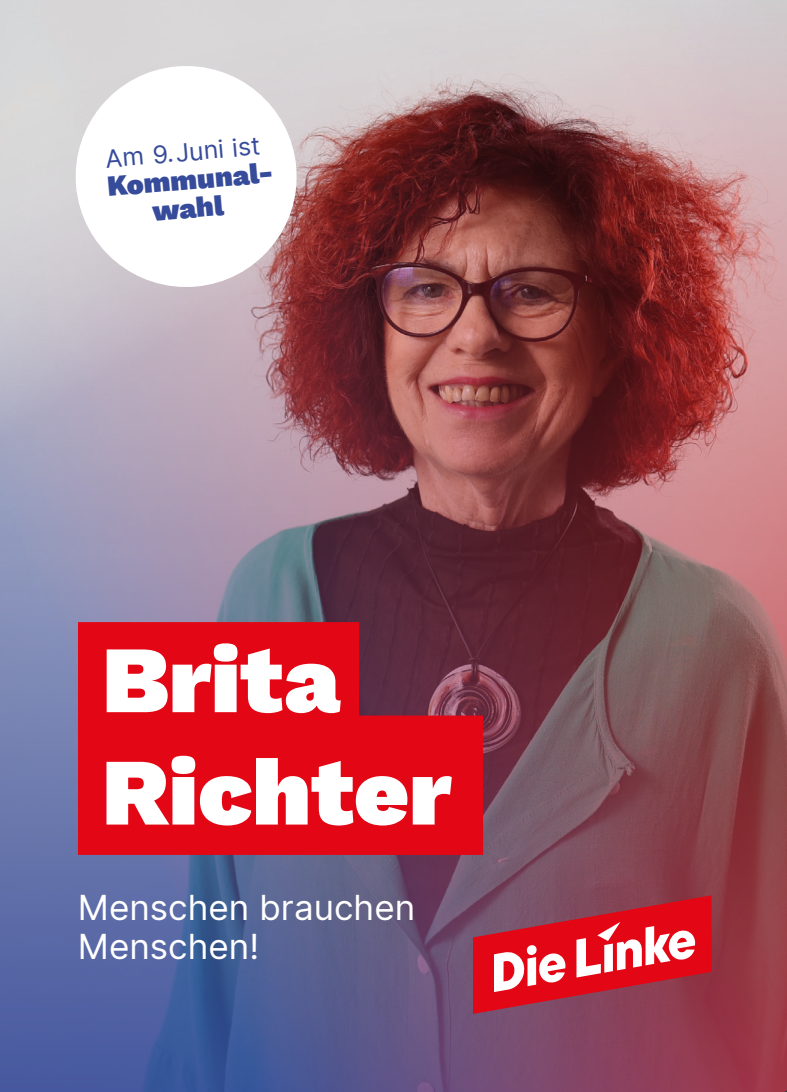
<style>
.page{position:relative;width:787px;height:1092px;background:#fff}
.page>*{position:absolute;margin:0;border:0;box-sizing:border-box;transform-origin:0 0}
.Titel_Name{font:900 95px/112.2px "Work Sans";color:#fff}
.Wahl-_Landkreis{font:35px/38.5px "Inter";color:#fff}
.Wahl-_Landkreis-2{font:900 28.75px/28.8px "Work Sans";color:#374b9b;text-align:center}
.Wahl-_Landkreis-3{font:25px "Inter";color:#374b9b}
.s1{font-size:115.75px;color:#e30614}
</style>
<div class="page">
<img style="left:0;top:0;width:787px;height:1091px">
<div style="left:78px;top:622px;width:281px;height:115px;background:#e30614"></div>
<div style="left:78px;top:715px;width:405px;height:139px;background:#e30614"></div>
<svg style="left:473px;top:895px;width:238px;height:118px"></svg>
<svg style="left:71px;top:61px;width:230px;height:231px"></svg>
<p class="Wahl-_Landkreis-3" style="left:104px;top:141px;width:157px;rotate:-5deg">Am 9.Juni ist</p>
<p class="Wahl-_Landkreis-2" style="left:106px;top:171px;width:167px;rotate:-5deg">Kommunal&shy;wahl</p>
<p class="Titel_Name" style="left:102px;top:619px;width:383px">Brita<br>Richter<span class="s1">,</span></p>
<p class="Wahl-_Landkreis" style="left:78px;top:887px;width:339px">Menschen brauchen<br>Menschen!</p>
</div>
